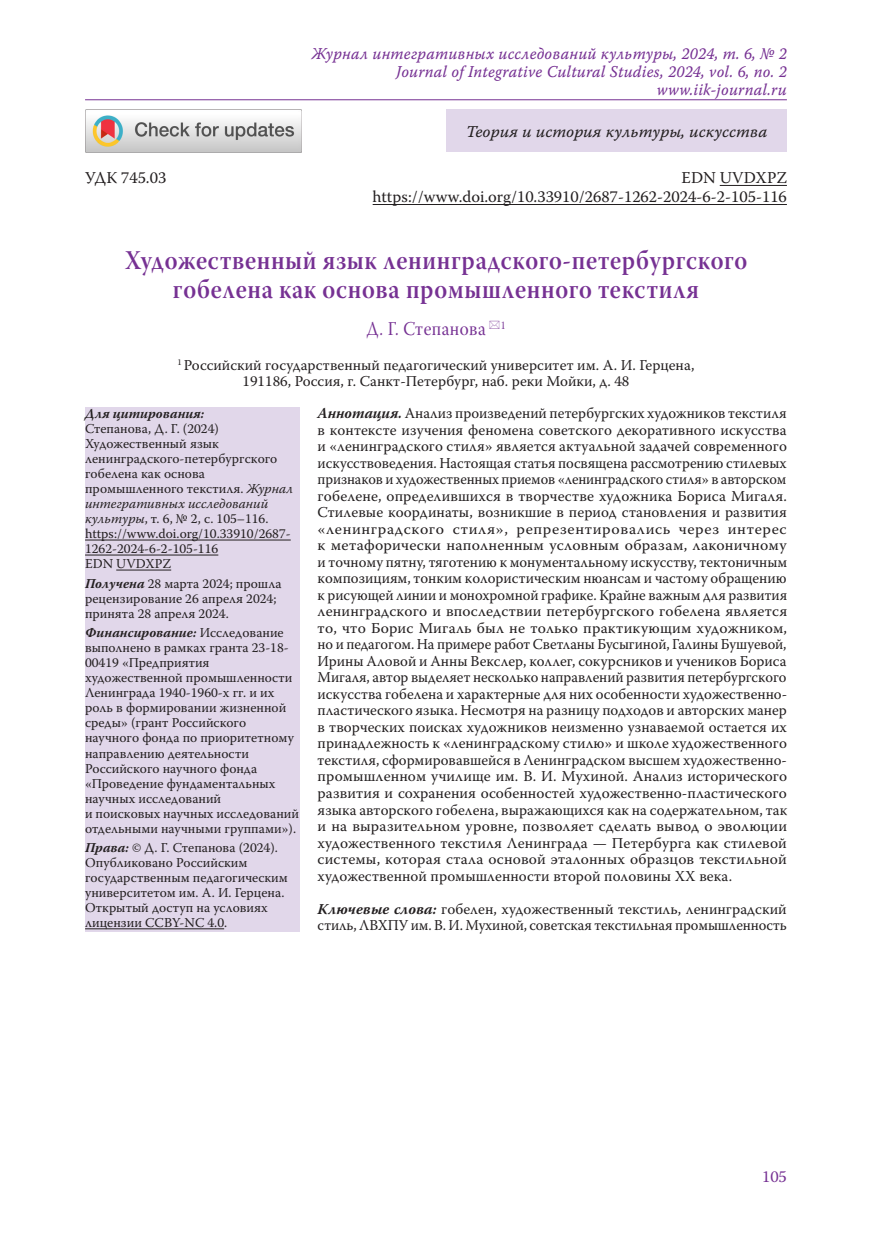
<style>
.page{position:relative;width:872px;height:1234px;background:#fff}
.page>*{position:absolute;margin:0;border:0;box-sizing:border-box;transform-origin:0 0}
.Заголовок_1{font:27px/28.5px "Warnock Pro Semibold Subh";letter-spacing:.025em;color:#763193;text-align:center;scale:.9 1}
.Заголовок_2{font:19.5px "Warnock Pro Subh";letter-spacing:.025em;color:#763193;scale:.9 1}
.t1{font:16.5px/18px "Warnock Pro It Capt";letter-spacing:.01em;color:#763193;text-align:right;scale:.95 1}
.Body{font:16.5px "Warnock Pro";color:#231f20}
.t2{font:16.5px "Warnock Pro It Capt";color:#231f20}
.t3{font:16.5px "Warnock Pro";color:#763193}
.Annotation{font:15px/16.5px "Warnock Pro";color:#231f20;text-align:justify}
.Affiliation{font:15px/16.5px "Warnock Pro";color:#231f20;text-align:center}
.Affiliation_info{font:13.5px/15px "Warnock Pro";color:#231f20}
.s1{font-weight:700;font-style:italic}
.s2{font-style:italic}
</style>
<div class="page">
<hr style="left:85px;top:99px;width:702px;height:1px;background:#763193">
<div style="left:446px;top:109px;width:341px;height:43px;background:#e1d7ea"></div>
<img style="left:85px;top:109px;width:217px;height:43px">
<hr style="left:719px;top:185px;width:68px;height:1px;background:#231f20">
<hr style="left:373px;top:204px;width:414px;height:1px;background:#231f20">
<div style="left:85px;top:407px;width:214px;height:524px;background:#e1d7ea"></div>
<hr style="left:85px;top:539px;width:206px;height:1px;background:#231f20">
<hr style="left:85px;top:554px;width:133px;height:1px;background:#231f20">
<hr style="left:116px;top:569px;width:55px;height:1px;background:#231f20">
<hr style="left:85px;top:928px;width:139px;height:1px;background:#231f20">
<p class="t1" style="left:312px;top:44px;width:501px">Журнал интегративных исследований культуры, 2024, т. 6, № 2<br>Journal of Integrative Cultural Studies, 2024, vol. 6, no. 2 www.iik-journal.ru</p>
<p class="t2" style="left:466px;top:121px;width:303px">Теория и история культуры, искусства</p>
<p class="Body" style="left:85px;top:168px;width:83px">УДК 745.03</p>
<p class="Body" style="left:681px;top:168px;width:107px">EDN UVDXPZ</p>
<p class="Body" style="left:373px;top:187px;width:416px">https://www.doi.org/10.33910/2687-1262-2024-6-2-105-116</p>
<p class="Заголовок_1" style="left:125px;top:245px;width:693px">Художественный язык ленинградского-петербургского гобелена как основа промышленного текстиля</p>
<p class="Заголовок_2" style="left:366px;top:318px;width:156px">Д. Г. Степанова <sup>1</sup></p>
<p class="Affiliation" style="left:177px;top:356px;width:519px"><sup>1</sup> Российский государственный педагогический университет им. А. И. Герцена,<br>191186, Россия, г. Санкт-Петербург, наб. реки Мойки, д. 48</p>
<p class="Affiliation_info" style="left:85px;top:406px;width:209px"><span class="s1">Для цитирования:<br></span>Степанова, Д. Г. (2024)<br>Художественный язык ленинградского-петербургского гобелена как основа промышленного текстиля. <span class="s2">Журнал интегративных исследований культуры</span>, т. 6, № 2, с. 105–116. https://www.doi.org/10.33910/2687-<br>1262-2024-6-2-105-116<br>EDN UVDXPZ</p>
<p class="Affiliation_info" style="left:85px;top:575px;width:198px"><span class="s1">Получена</span> 28 марта 2024; прошла рецензирование 26 апреля 2024; принята 28 апреля 2024.</p>
<p class="Affiliation_info" style="left:85px;top:625px;width:216px"><span class="s1">Финансирование:</span> Исследование выполнено в рамках гранта 23-18-<br>00419 «Предприятия художественной промышленности<br>Ленинграда 1940-1960-х гг. и их роль в формировании жизненной среды» (грант Российского научного фонда по приоритетному направлению деятельности<br>Российского научного фонда «Проведение фундаментальных научных исследований<br>и поисковых научных исследований отдельными научными группами»).</p>
<p class="Affiliation_info" style="left:85px;top:839px;width:204px"><span class="s1">Права:</span> © Д. Г. Степанова (2024).<br>Опубликовано Российским государственным педагогическим университетом им. А. И. Герцена.<br>Открытый доступ на условиях лицензии CCBY-NC 4.0.</p>
<p class="Annotation" style="left:317px;top:404px;width:471px"><span class="s1">Аннотация.</span> Анализ произведений петербургских художников текстиля в контексте изучения феномена советского декоративного искусства и «ленинградского стиля» является актуальной задачей современного искусствоведения. Настоящая статья посвящена рассмотрению стилевых признаков и художественных приемов «ленинградского стиля» в авторском гобелене, определившихся в творчестве художника Бориса Мигаля.<br>Стилевые координаты, возникшие в период становления и развития «ленинградского стиля», репрезентировались через интерес к метафорически наполненным условным образам, лаконичному и точному пятну, тяготению к монументальному искусству, тектоничным композициям, тонким колористическим нюансам и частому обращению к рисующей линии и монохромной графике. Крайне важным для развития ленинградского и впоследствии петербургского гобелена является то, что Борис Мигаль был не только практикующим художником, но и педагогом. На примере работ Светланы Бусыгиной, Галины Бушуевой, Ирины Аловой и Анны Векслер, коллег, сокурсников и учеников Бориса Мигаля, автор выделяет несколько направлений развития петербургского искусства гобелена и характерные для них особенности художественно&shy;пластического языка. Несмотря на разницу подходов и авторских манер в творческих поисках художников неизменно узнаваемой остается их принадлежность к «ленинградскому стилю» и школе художественного текстиля, сформировавшейся в Ленинградском высшем художественно&shy;промышленном училище им. В. И. Мухиной. Анализ исторического развития и сохранения особенностей художественно-пластического языка авторского гобелена, выражающихся как на содержательном, так и на выразительном уровне, позволяет сделать вывод о эволюции художественного текстиля Ленинграда — Петербурга как стилевой системы, которая стала основой эталонных образцов текстильной художественной промышленности второй половины XX века.</p>
<p class="Annotation" style="left:317px;top:899px;width:471px"><span class="s1">Ключевые слова:</span> гобелен, художественный текстиль, ленинградский стиль, ЛВХПУ им. В. И. Мухиной, советская текстильная промышленность</p>
<p class="t3" style="left:762px;top:1166px;width:26px">105</p>
</div>
